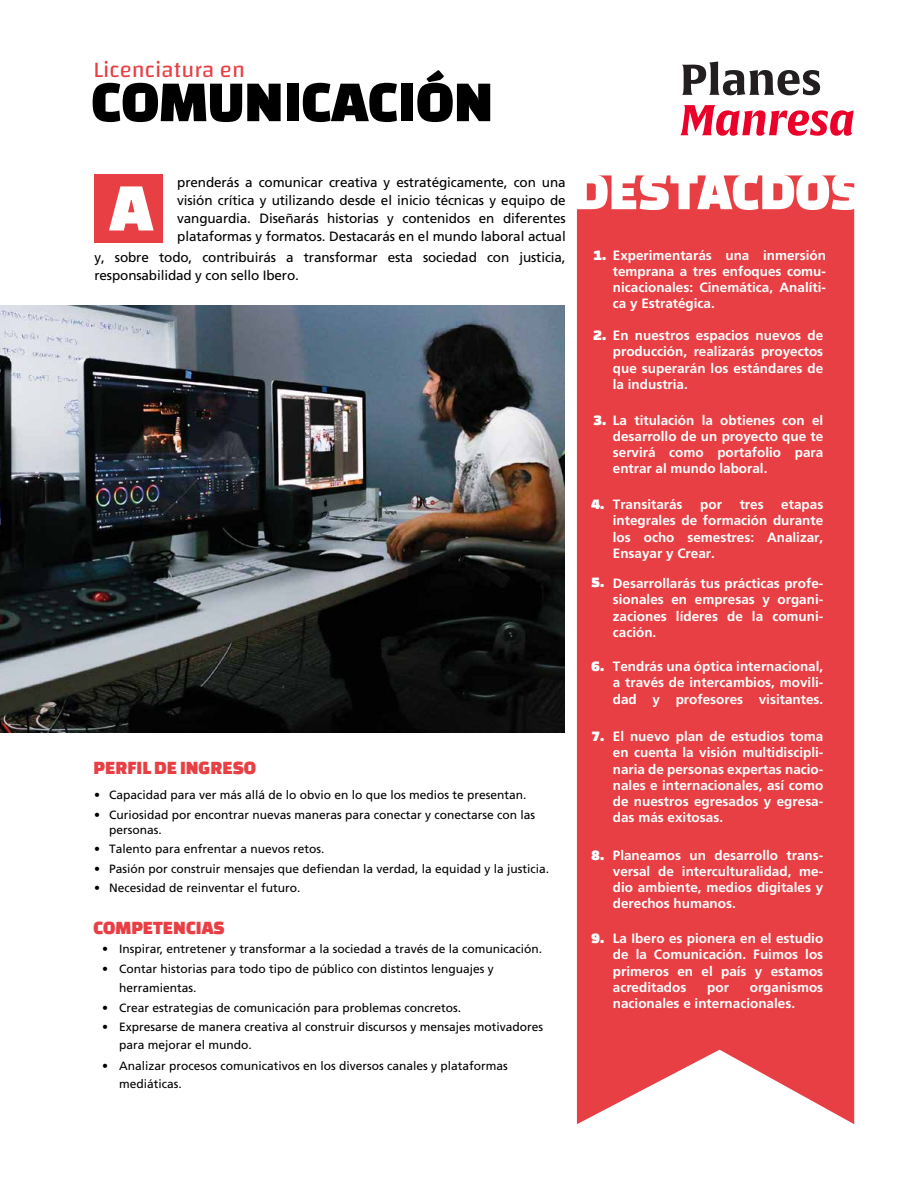
<style>
.page{position:relative;width:918px;height:1188px;background:#fff}
.page>*{position:absolute;margin:0;border:0;box-sizing:border-box;transform-origin:0 0}
.t1{font:70.5px "Changa One";color:#fff}
.t2{font:60px "Changa One";color:#000}
.t3{font:55.5px "Changa One";color:#fff}
.t4{font:22.5px "Changa";color:#e83f44}
.t5{font:19.5px "Changa One";color:#e83f44}
.t6{font:15px "Changa One";color:#fff}
.t7{font:700 13.5px/16.2px "Frutiger";color:#fff;text-align:justify}
.t8{font:13.5px/18px "Frutiger";letter-spacing:-.01em;color:#000;text-align:justify}
.t9{font:12px/18px "Frutiger";color:#000}
</style>
<div class="page">
<div style="left:94px;top:174px;width:69px;height:69px;background:#e83f44"></div>
<img style="left:0;top:306px;width:564px;height:427px">
<div style="left:577px;top:175px;width:277px;height:949px;background:#e83f44"></div>
<svg style="left:680px;top:105px;width:174px;height:31px"></svg>
<svg style="left:682px;top:62px;width:138px;height:33px"></svg>
<h3 class="t4" style="left:94px;top:56px;width:153px">Licenciatura en</h3>
<h2 class="t2" style="left:91px;top:68px;width:403px">COMUNICACIÓN</h2>
<h3 class="t3" style="left:573px;top:160px;width:291px">DESTACDOS</h3>
<p class="t8" style="left:177px;top:173px;width:390px">prenderás a comunicar creativa y estratégicamente, con una visión crítica y utilizando desde el inicio técnicas y equipo de vanguardia. Diseñarás historias y contenidos en diferentes plataformas y formatos. Destacarás en el mundo laboral actual</p>
<p class="t8" style="left:94px;top:249px;width:473px">y, sobre todo, contribuirás a transformar esta sociedad con justicia, responsabilidad y con sello Ibero.</p>
<p class="t7" style="left:613px;top:247px;width:215px">Experimentarás una inmersión temprana a tres enfoques comu&shy;nicacionales: Cinemática, Analíti&shy;ca y Estratégica.</p>
<p class="t7" style="left:613px;top:327px;width:212px">En nuestros espacios nuevos de producción, realizarás proyectos que superarán los estándares de la industria.</p>
<p class="t7" style="left:613px;top:412px;width:212px">La titulación la obtienes con el desarrollo de un proyecto que te servirá como portafolio para entrar al mundo laboral.</p>
<p class="t7" style="left:613px;top:497px;width:71px">Transitarás</p>
<p class="t7" style="left:700px;top:497px;width:23px">por</p>
<p class="t7" style="left:740px;top:497px;width:26px">tres</p>
<h1 class="t1" style="left:110px;top:168px;width:44px">A</h1>
<p class="t6" style="left:593px;top:247px;width:15px">1.</p>
<p class="t6" style="left:593px;top:327px;width:15px">2.</p>
<p class="t6" style="left:593px;top:412px;width:15px">3.</p>
<p class="t6" style="left:591px;top:496px;width:15px">4.</p>
<p class="t7" style="left:613px;top:497px;width:212px;text-indent:168px">etapas integrales de formación durante los ocho semestres: Analizar, Ensayar y Crear.</p>
<p class="t7" style="left:613px;top:576px;width:212px">Desarrollarás tus prácticas profe&shy;sionales en empresas y organi&shy;zaciones líderes de la comuni&shy;cación.</p>
<p class="t7" style="left:613px;top:658px;width:212px">Tendrás una óptica internacional, a través de intercambios, movili&shy;dad y profesores visitantes.</p>
<p class="t7" style="left:613px;top:728px;width:212px">El nuevo plan de estudios toma en cuenta la visión multidiscipli&shy;naria de personas expertas nacio&shy;nales e internacionales, así como de nuestros egresados y egresa&shy;das más exitosas.</p>
<p class="t7" style="left:613px;top:847px;width:212px">Planeamos un desarrollo trans&shy;versal de interculturalidad, me&shy;dio ambiente, medios digitales y derechos humanos.</p>
<p class="t7" style="left:613px;top:930px;width:212px">La Ibero es pionera en el estudio de la Comunicación. Fuimos los primeros en el país y estamos acreditados</p>
<p class="t6" style="left:591px;top:574px;width:15px">5.</p>
<p class="t6" style="left:591px;top:658px;width:15px">6.</p>
<p class="t6" style="left:591px;top:728px;width:15px">7.</p>
<h3 class="t5" style="left:94px;top:757px;width:164px">PERFIL DE INGRESO</h3>
<p class="t9" style="left:94px;top:786px;width:434px">• Capacidad para ver más allá de lo obvio en lo que los medios te presentan.</p>
<p class="t9" style="left:109px;top:807px;width:428px;line-height:15px;text-indent:-15px">• Curiosidad por encontrar nuevas maneras para conectar y conectarse con las personas.</p>
<p class="t9" style="left:94px;top:840px;width:232px">• Talento para enfrentar a nuevos retos.</p>
<p class="t9" style="left:94px;top:859px;width:457px">• Pasión por construir mensajes que defiendan la verdad, la equidad y la justicia.</p>
<p class="t9" style="left:94px;top:879px;width:208px">• Necesidad de reinventar el futuro.</p>
<p class="t6" style="left:591px;top:847px;width:15px">8.</p>
<h3 class="t5" style="left:94px;top:917px;width:133px">COMPETENCIAS</h3>
<p class="t9" style="left:102px;top:940px;width:442px">• Inspirar, entretener y transformar a la sociedad a través de la comunicación.</p>
<p class="t9" style="left:119px;top:959px;width:376px;line-height:19.5px;text-indent:-17px">• Contar historias para todo tipo de público con distintos lenguajes y herramientas.</p>
<p class="t9" style="left:102px;top:999px;width:361px">• Crear estrategias de comunicación para problemas concretos.</p>
<p class="t9" style="left:119px;top:1018px;width:426px;text-indent:-17px">• Expresarse de manera creativa al construir discursos y mensajes motivadores para mejorar el mundo.</p>
<p class="t9" style="left:119px;top:1057px;width:390px;text-indent:-17px">• Analizar procesos comunicativos en los diversos canales y plataformas mediáticas.</p>
<p class="t6" style="left:591px;top:930px;width:15px">9.</p>
<p class="t7" style="left:613px;top:979px;width:212px;text-indent:137px">organismos nacionales e internacionales.</p>
<p class="t7" style="left:707px;top:979px;width:23px">por</p>
</div>
